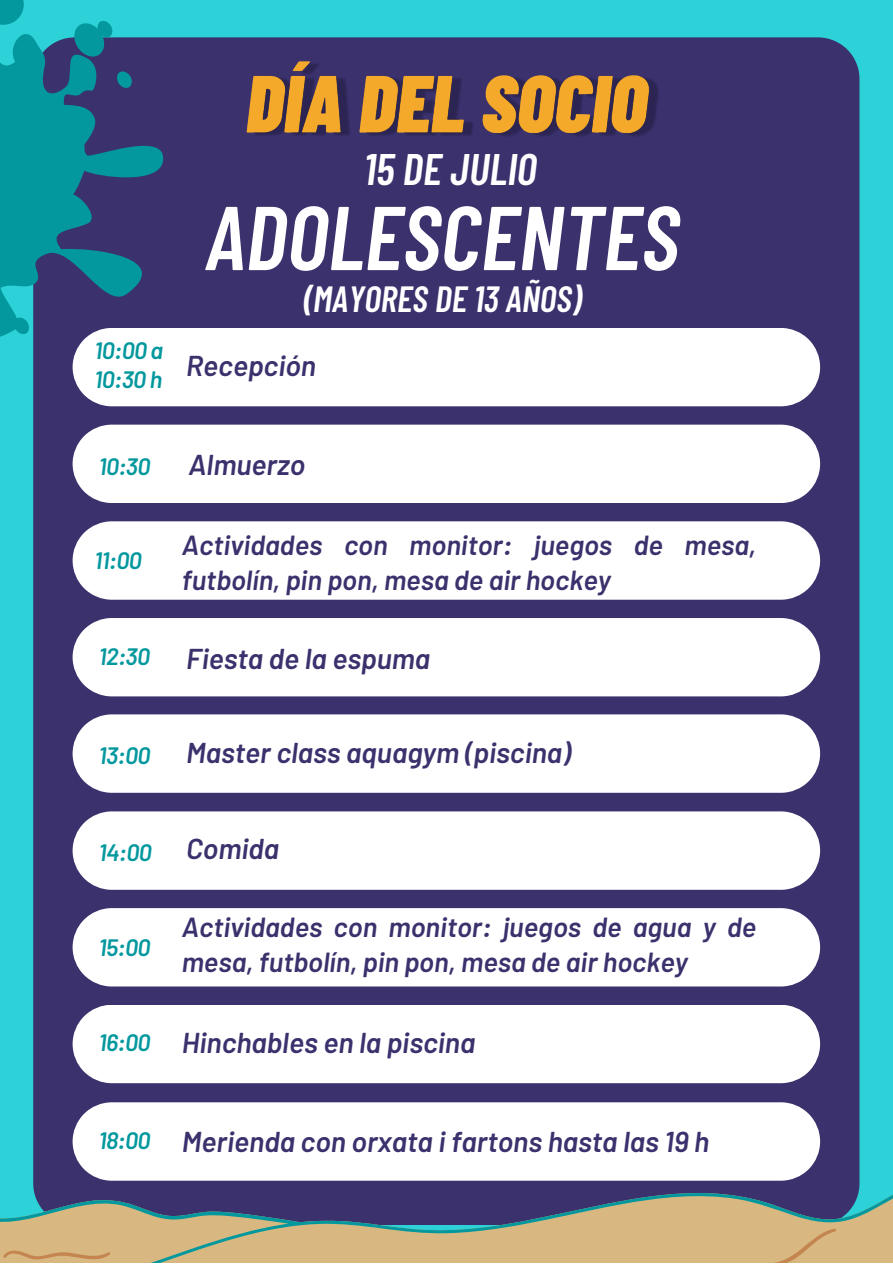
<style>
.page{position:relative;width:893px;height:1264px;background:#fff}
.page>*{position:absolute;margin:0;border:0;box-sizing:border-box;transform-origin:0 0}
.t1{font:italic 600 90.3px "Barlow Condensed";color:#fff}
.t2{font:italic 600 44.1px "Barlow Condensed";color:#fff}
.t3{font:italic 600 36.3px "Barlow Condensed";color:#fff}
.t4{font:italic 600 28.65px "Barlow";color:#3a316d}
.t5{font:italic 600 27.6px/34.7px "Barlow";color:#3a316d}
.t6{font:italic 600 23.7px/29.2px "Barlow";letter-spacing:-.025em;color:#03989e}
</style>
<div class="page">
<div style="left:0;top:0;width:892px;height:1262px;background:#2dd1d8"></div>
<div style="left:33px;top:37px;width:826px;height:1143px;background:#3a316d"></div>
<svg style="left:0;top:34px;width:232px;height:385px;background:#295982"></svg>
<svg style="left:0;top:0;width:24px;height:25px"></svg>
<svg style="left:114px;top:69px;width:21px;height:22px"></svg>
<svg style="left:68px;top:21px;width:47px;height:41px;background:#1a8097"></svg>
<svg style="left:11px;top:315px;width:21px;height:22px"></svg>
<div style="left:73px;top:328px;width:747px;height:78px;background:#fff"></div>
<div style="left:73px;top:1004px;width:747px;height:79px;background:#fff"></div>
<div style="left:73px;top:424px;width:747px;height:79px;background:#fff"></div>
<div style="left:73px;top:521px;width:747px;height:78px;background:#fff"></div>
<div style="left:73px;top:618px;width:747px;height:78px;background:#fff"></div>
<div style="left:73px;top:714px;width:747px;height:78px;background:#fff"></div>
<div style="left:73px;top:811px;width:747px;height:78px;background:#fff"></div>
<div style="left:73px;top:908px;width:747px;height:78px;background:#fff"></div>
<img style="left:246px;top:51px;width:416px;height:104px">
<div style="left:73px;top:1102px;width:747px;height:78px;background:#fff"></div>
<svg style="left:0;top:1180px;width:892px;height:82px;background:#676b7d"></svg>
<div style="left:3px;top:1228px;width:833px;height:34px;background:#d8b880"></div>
<p class="t6" style="left:94px;top:335px;width:70px">10:00 a<br>10:30 h</p>
<p class="t2" style="left:364px;top:141px;width:174px">15 DE JULIO</p>
<p class="t1" style="left:206px;top:180px;width:475px">ADOLESCENTES</p>
<p class="t3" style="left:303px;top:275px;width:280px">(MAYORES DE 13 AÑOS)</p>
<p class="t4" style="left:186px;top:347px;width:131px">Recepción</p>
<p class="t6" style="left:99px;top:450px;width:53px">10:30</p>
<p class="t6" style="left:94px;top:544px;width:49px">11:00</p>
<p class="t4" style="left:188px;top:446px;width:118px">Almuerzo</p>
<p class="t5" style="left:182px;top:527px;width:576px">Actividades con monitor: juegos de mesa, futbolín, pin pon, mesa de air hockey</p>
<p class="t6" style="left:99px;top:641px;width:53px">12:30</p>
<p class="t4" style="left:186px;top:640px;width:246px">Fiesta de la espuma</p>
<p class="t6" style="left:99px;top:740px;width:53px">13:00</p>
<p class="t4" style="left:186px;top:734px;width:386px">Master class aquagym (piscina)</p>
<p class="t6" style="left:99px;top:836px;width:55px">14:00</p>
<p class="t4" style="left:186px;top:830px;width:95px">Comida</p>
<p class="t6" style="left:99px;top:931px;width:53px">15:00</p>
<p class="t5" style="left:182px;top:909px;width:576px">Actividades con monitor: juegos de agua y de mesa, futbolín, pin pon, mesa de air hockey</p>
<p class="t6" style="left:99px;top:1027px;width:53px">16:00</p>
<p class="t4" style="left:182px;top:1024px;width:295px">Hinchables en la piscina</p>
<p class="t6" style="left:99px;top:1124px;width:53px">18:00</p>
<p class="t4" style="left:182px;top:1122px;width:529px">Merienda con orxata i fartons hasta las 19 h</p>
</div>
